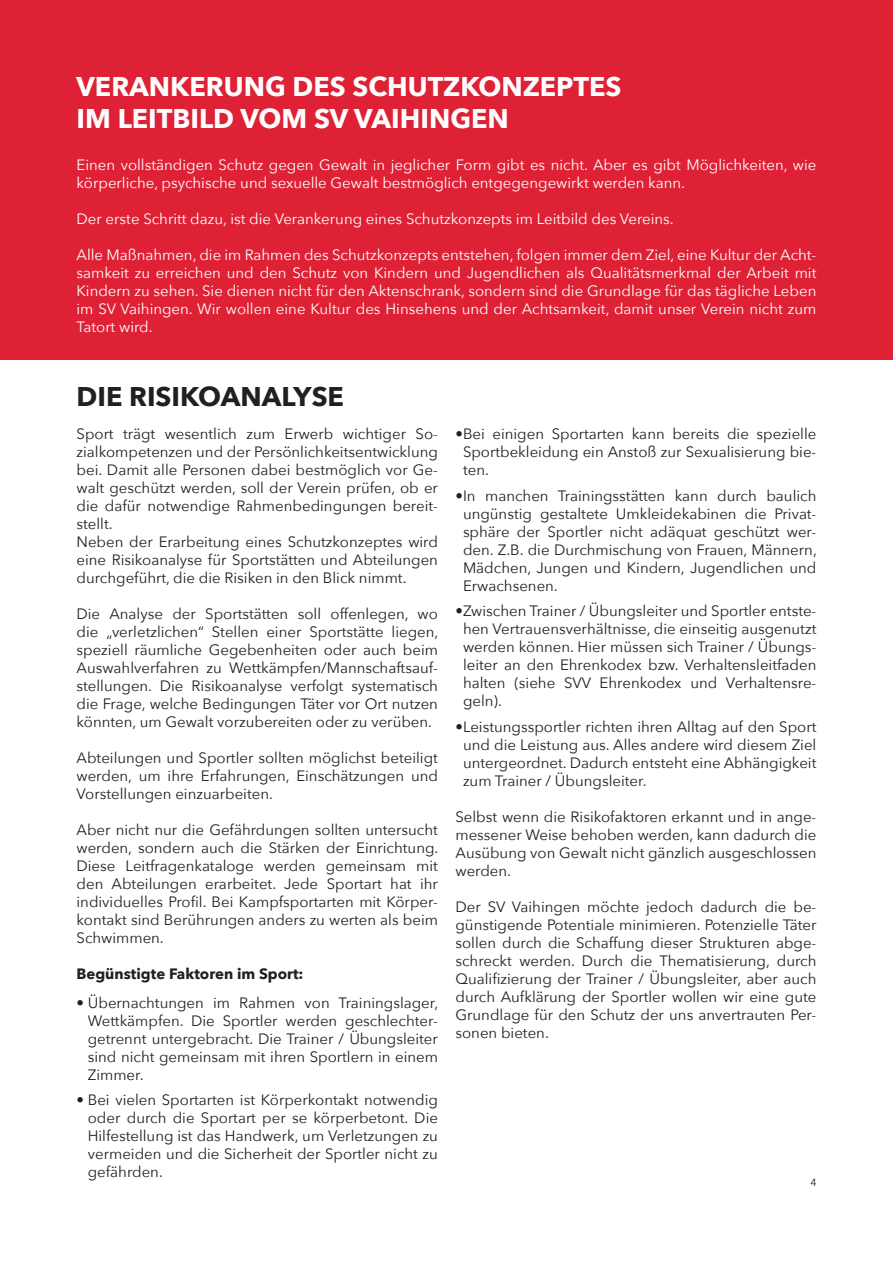
<style>
.page{position:relative;width:893px;height:1263px;background:#fff}
.page>*{position:absolute;margin:0;border:0;box-sizing:border-box;transform-origin:0 0}
.t1{font:700 27px "Avenir Next";color:#fff}
.t2{font:700 27px "Avenir Next";color:#231f20}
.t3{font:15px/18px "Avenir Next";color:#231f20;text-align:justify}
.t4{font:15px/18px "Avenir Next";color:#fff}
.t5{font:700 15px "Avenir Next";color:#231f20}
.t6{font:10.5px "Avenir Next";color:#231f20}
</style>
<div class="page">
<div style="left:0;top:0;width:893px;height:359px;background:#df2135"></div>
<p class="t1" style="left:77px;top:63px;width:546px">VERANKERUNG DES SCHUTZKONZEPTES</p>
<p class="t1" style="left:77px;top:95px;width:434px">IM LEITBILD VOM SV VAIHINGEN</p>
<p class="t4" style="left:77px;top:155px;width:741px">Einen vollständigen Schutz gegen Gewalt in jeglicher Form gibt es nicht. Aber es gibt Möglichkeiten, wie körperliche, psychische und sexuelle Gewalt bestmöglich entgegengewirkt werden kann.</p>
<p class="t4" style="left:77px;top:209px;width:599px">Der erste Schritt dazu, ist die Verankerung eines Schutzkonzepts im Leitbild des Vereins.</p>
<p class="t4" style="left:77px;top:245px;width:741px;text-align:justify">Alle Maßnahmen, die im Rahmen des Schutzkonzepts entstehen, folgen immer dem Ziel, eine Kultur der Acht&shy;samkeit zu erreichen und den Schutz von Kindern und Jugendlichen als Qualitätsmerkmal der Arbeit mit Kindern zu sehen. Sie dienen nicht für den Aktenschrank, sondern sind die Grundlage für das tägliche Leben im SV Vaihingen. Wir wollen eine Kultur des Hinsehens und der Achtsamkeit, damit unser Verein nicht zum Tatort wird.</p>
<p class="t2" style="left:77px;top:373px;width:269px">DIE RISIKOANALYSE</p>
<p class="t3" style="left:77px;top:424px;width:363px">Sport trägt wesentlich zum Erwerb wichtiger So&shy;zialkompetenzen und der Persönlichkeitsentwicklung bei. Damit alle Personen dabei bestmöglich vor Ge&shy;walt geschützt werden, soll der Verein prüfen, ob er die dafür notwendige Rahmenbedingungen bereit&shy;stellt.</p>
<p class="t3" style="left:77px;top:532px;width:363px">Neben der Erarbeitung eines Schutzkonzeptes wird eine Risikoanalyse für Sportstätten und Abteilungen durchgeführt, die die Risiken in den Blick nimmt.</p>
<p class="t3" style="left:77px;top:604px;width:363px">Die Analyse der Sportstätten soll offenlegen, wo die „verletzlichen“ Stellen einer Sportstätte liegen, speziell räumliche Gegebenheiten oder auch beim Auswahlverfahren zu Wettkämpfen/Mannschaftsauf&shy;stellungen. Die Risikoanalyse verfolgt systematisch die Frage, welche Bedingungen Täter vor Ort nutzen könnten, um Gewalt vorzubereiten oder zu verüben.</p>
<p class="t3" style="left:77px;top:748px;width:363px">Abteilungen und Sportler sollten möglichst beteiligt werden, um ihre Erfahrungen, Einschätzungen und Vorstellungen einzuarbeiten.</p>
<p class="t3" style="left:77px;top:820px;width:363px">Aber nicht nur die Gefährdungen sollten untersucht werden, sondern auch die Stärken der Einrichtung.<br>Diese Leitfragenkataloge werden gemeinsam mit den Abteilungen erarbeitet. Jede Sportart hat ihr individuelles Profil. Bei Kampfsportarten mit Körper&shy;kontakt sind Berührungen anders zu werten als beim Schwimmen.</p>
<p class="t5" style="left:77px;top:961px;width:229px">Begünstigte Faktoren im Sport:</p>
<p class="t3" style="left:88px;top:993px;width:352px;text-indent:-11px">• Übernachtungen im Rahmen von Trainingslager, Wettkämpfen. Die Sportler werden geschlechter&shy;getrennt untergebracht. Die Trainer / Übungsleiter sind nicht gemeinsam mit ihren Sportlern in einem Zimmer.</p>
<p class="t3" style="left:88px;top:1090px;width:352px;text-indent:-11px">• Bei vielen Sportarten ist Körperkontakt notwendig oder durch die Sportart per se körperbetont. Die Hilfestellung ist das Handwerk, um Verletzungen zu vermeiden und die Sicherheit der Sportler nicht zu gefährden.</p>
<p class="t3" style="left:463px;top:424px;width:355px;text-indent:-8px">•Bei einigen Sportarten kann bereits die spezielle Sportbekleidung ein Anstoß zur Sexualisierung bie&shy;ten.</p>
<p class="t3" style="left:463px;top:486px;width:355px;text-indent:-8px">•In manchen Trainingsstätten kann durch baulich ungünstig gestaltete Umkleidekabinen die Privat&shy;sphäre der Sportler nicht adäquat geschützt wer&shy;den. Z.B. die Durchmischung von Frauen, Männern, Mädchen, Jungen und Kindern, Jugendlichen und Erwachsenen.</p>
<p class="t3" style="left:463px;top:601px;width:355px;text-indent:-8px">•Zwischen Trainer / Übungsleiter und Sportler entste&shy;hen Vertrauensverhältnisse, die einseitig ausgenutzt werden können. Hier müssen sich Trainer / Übungs&shy;leiter an den Ehrenkodex bzw. Verhaltensleitfaden halten (siehe SVV Ehrenkodex und Verhaltensre&shy;geln).</p>
<p class="t3" style="left:463px;top:717px;width:355px;text-indent:-8px">•Leistungssportler richten ihren Alltag auf den Sport und die Leistung aus. Alles andere wird diesem Ziel untergeordnet. Dadurch entsteht eine Abhängigkeit zum Trainer / Übungsleiter.</p>
<p class="t3" style="left:455px;top:807px;width:362px">Selbst wenn die Risikofaktoren erkannt und in ange&shy;messener Weise behoben werden, kann dadurch die Ausübung von Gewalt nicht gänzlich ausgeschlossen werden.</p>
<p class="t3" style="left:455px;top:897px;width:362px">Der SV Vaihingen möchte jedoch dadurch die be&shy;günstigende Potentiale minimieren. Potenzielle Täter sollen durch die Schaffung dieser Strukturen abge&shy;schreckt werden. Durch die Thematisierung, durch Qualifizierung der Trainer / Übungsleiter, aber auch durch Aufklärung der Sportler wollen wir eine gute Grundlage für den Schutz der uns anvertrauten Per&shy;sonen bieten.</p>
<p class="t6" style="left:810px;top:1174px;width:8px">4</p>
</div>
